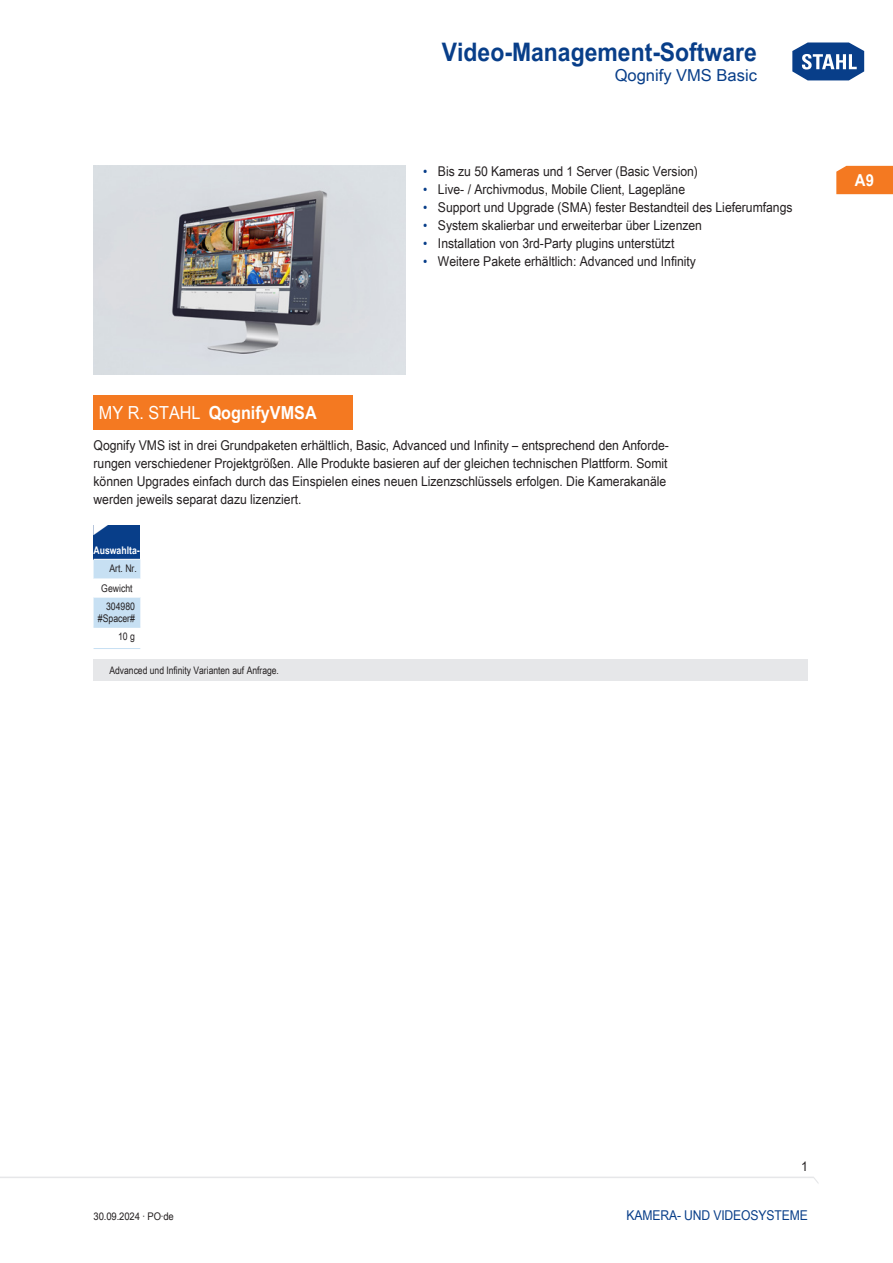
<style>
.page{position:relative;width:893px;height:1263px;background:#fff}
.page>*{position:absolute;margin:0;border:0;box-sizing:border-box;transform-origin:0 0}
.t1{font:700 25.5px "Arial Unicode MS";color:#083e89;scale:.9 1}
.TabHeader1stColumn{font:700 24px "Arial Unicode MS";color:#fff;scale:1.45 1}
.WebCode{font:700 18px "Arial Unicode MS";color:#fff;scale:.9 1}
.t2{font:16.5px "Arial Unicode MS";color:#083e89}
.t3{font:700 16.5px "Arial Unicode MS";color:#fff;scale:.9 1}
._00_Basic_ParaStyle{font:13.5px/18px "Arial Unicode MS";color:#231f20;scale:.9 1}
.t4{font:13.5px "Arial Unicode MS";letter-spacing:-.01em;color:#083e89;scale:.9 1}
.TabBodyRight{font:10.5px "Arial Unicode MS";color:#231f20;scale:.83 1}
.TabBodyRight-2{font:10.5px "Arial Unicode MS";color:#231f20;scale:.9 1}
.TabHeader1stColumn-2{font:700 10.5px "Arial Unicode MS";color:#fff;scale:.83 1}
.TabBody1stColumnTitl{font:10.5px "Arial Unicode MS";color:#231f20;scale:.83 1}
.TabBodyCenter{font:10.5px "Arial Unicode MS";color:#231f20;scale:.83 1}
.Notes{font:10.35px "Arial Unicode MS";color:#231f20;scale:.83 1}
.s1{font-weight:400}
.s2{color:#083e89}
</style>
<div class="page">
<svg style="left:792px;top:42px;width:73px;height:39px"></svg>
<svg style="left:0;top:1176px;width:818px;height:7px"></svg>
<div style="left:836px;top:166px;width:57px;height:28px;background:#f47921"></div>
<img style="left:94px;top:166px;width:311px;height:208px">
<div style="left:94px;top:525px;width:46px;height:34px;background:#083e89"></div>
<svg style="left:94px;top:560px;width:46px;height:67px"></svg>
<hr style="left:94px;top:579px;width:46px;height:1px;background:#fff">
<hr style="left:94px;top:597px;width:46px;height:1px;background:#fff">
<hr style="left:94px;top:627px;width:46px;height:1px;background:#c7e0f3">
<hr style="left:94px;top:648px;width:46px;height:1px;background:#c7e0f3">
<div style="left:94px;top:659px;width:714px;height:22px;background:#e6e7e9"></div>
<div style="left:94px;top:395px;width:259px;height:34px;background:#f47921"></div>
<h1 class="t1" style="left:442px;top:33px;width:351px">Video-Management-Software</h1>
<p class="t2" style="left:615px;top:63px;width:144px">Qognify VMS Basic</p>
<p class="WebCode" style="left:99px;top:399px;width:244px"><span class="s1">MY R. STAHL</span> QognifyVMSA</p>
<p class="_00_Basic_ParaStyle" style="left:423px;top:161px;width:307px"><span class="s2">•</span> Bis zu 50 Kameras und 1 Server (Basic Version)</p>
<p class="_00_Basic_ParaStyle" style="left:423px;top:179px;width:293px"><span class="s2">•</span> Live- / Archivmodus, Mobile Client, Lagepläne</p>
<p class="_00_Basic_ParaStyle" style="left:423px;top:197px;width:412px"><span class="s2">•</span> Support und U pgrade (SMA) fester Bestandteil des Lieferumfangs</p>
<p class="_00_Basic_ParaStyle" style="left:423px;top:215px;width:311px"><span class="s2">•</span> System skalierbar und erweiterbar über Lizenzen</p>
<p class="_00_Basic_ParaStyle" style="left:423px;top:233px;width:281px"><span class="s2">•</span> I nstallation von 3rd-Party plugins unterstützt</p>
<p class="_00_Basic_ParaStyle" style="left:423px;top:251px;width:305px"><span class="s2">•</span> Weitere Pakete erhältlich: Advanced und Infinity</p>
<p class="_00_Basic_ParaStyle" style="left:94px;top:435px;width:641px">Qognify VMS ist in drei Grundpaketen erhältlich, Basic, Advanced und Infinity – entsprechend den Anforde&shy;rungen verschiedener Projektgrößen. Alle Produkte basieren auf der gleichen technischen Plattform. Somit können U pgrades einfach durch das Einspielen eines neuen Lizenzschlüssels erfolgen. Die Kamerakanäle werden jeweils separat dazu lizenziert.</p>
<p class="TabHeader1stColumn" style="left:90px;top:512px;width:16px">◤</p>
<p class="TabHeader1stColumn-2" style="left:94px;top:543px;width:57px">Auswahlta-</p>
<p class="TabBody1stColumnTitl" style="left:109px;top:561px;width:35px">Art. N r.</p>
<p class="TabBodyCenter" style="left:101px;top:580px;width:39px">Gewicht</p>
<p class="TabBodyRight" style="left:106px;top:599px;width:36px">304980</p>
<p class="TabBodyRight" style="left:98px;top:611px;width:46px">#Spacer#</p>
<p class="TabBodyRight" style="left:118px;top:629px;width:22px">10 g</p>
<p class="Notes" style="left:109px;top:663px;width:206px">Advanced und Infinity Varianten auf Anfrage.</p>
<p class="t3" style="left:855px;top:168px;width:23px">A9</p>
<p class="_00_Basic_ParaStyle" style="left:801px;top:1157px;width:9px">1</p>
<p class="TabBodyRight-2" style="left:94px;top:1208px;width:91px">30.09.2024 · PO·de</p>
<p class="t4" style="left:626px;top:1205px;width:203px">Kamera- und Videosysteme</p>
</div>
